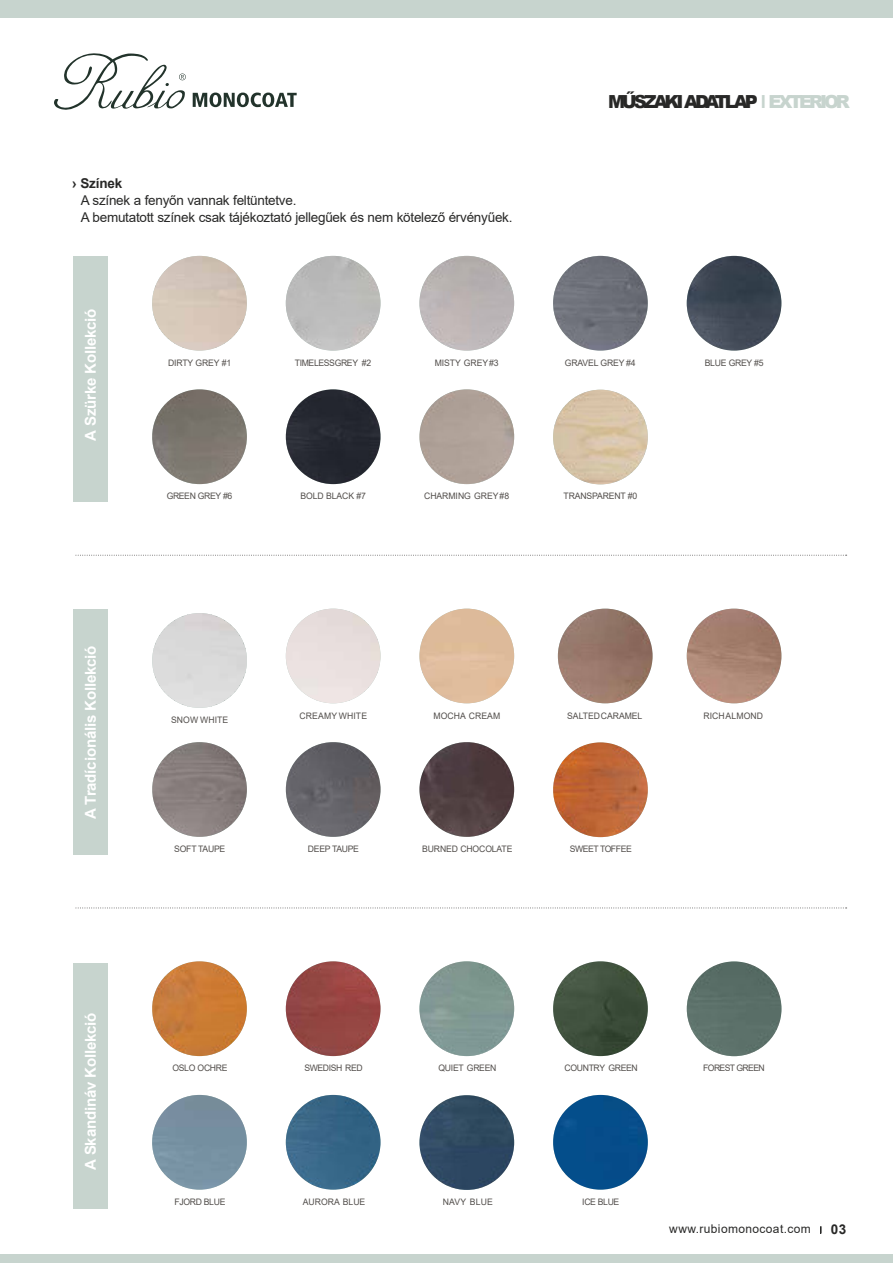
<style>
.page{position:relative;width:893px;height:1263px;background:#fff}
.page>*{position:absolute;margin:0;border:0;box-sizing:border-box;transform-origin:0 0}
.t1{font:900 18px "Arial";letter-spacing:-.17em;color:#282827}
.t2{font:700 15px "Arial";letter-spacing:-.01em;color:#fff}
.t3{font:13.5px/16.2px "Arial";letter-spacing:-.02em;color:#282827}
.t4{font:700 13.5px "Arial";letter-spacing:-.015em;color:#282827}
.t5{font:12px "Arial";letter-spacing:.03em;color:#282827}
.t6{font:9px "Arial";letter-spacing:-.02em;color:#524e4b}
.t7{font:9px "Arial";letter-spacing:-.04em;color:#524e4b}
.t8{font:9px "Arial";letter-spacing:.01em;color:#524e4b}
.t9{font:9px "Arial";letter-spacing:-.045em;color:#524e4b}
.t10{font:9px "Arial";letter-spacing:-.05em;color:#524e4b}
.t11{font:9px "Arial";letter-spacing:-.07em;color:#524e4b}
.t12{font:9px "Arial";letter-spacing:.005em;color:#524e4b}
.t13{font:9px "Arial";color:#524e4b}
.t14{font:9px "Arial";letter-spacing:.02em;color:#524e4b}
.s1{color:#c7d4ce}
.s2{font-weight:700;font-size:9.15px}
.s3{font-weight:700;font-size:13.5px}
</style>
<div class="page">
<div style="left:419px;top:389px;width:95px;height:95px;background:#afa198;border-radius:50%"></div>
<img style="left:553px;top:390px;width:95px;height:94px;border-radius:50%">
<img style="left:286px;top:389px;width:94px;height:95px;border-radius:50%">
<img style="left:152px;top:389px;width:95px;height:95px;border-radius:50%">
<img style="left:152px;top:256px;width:95px;height:95px;border-radius:50%">
<img style="left:286px;top:256px;width:94px;height:95px;border-radius:50%">
<img style="left:419px;top:256px;width:95px;height:95px;border-radius:50%">
<img style="left:553px;top:256px;width:95px;height:95px;border-radius:50%">
<img style="left:687px;top:256px;width:94px;height:95px;border-radius:50%">
<div style="left:73px;top:256px;width:34px;height:246px;background:#c7d4ce"></div>
<div style="left:152px;top:613px;width:95px;height:95px;background:#dadada;border-radius:50%"></div>
<img style="left:286px;top:742px;width:95px;height:95px;border-radius:50%">
<img style="left:152px;top:742px;width:95px;height:95px;border-radius:50%">
<div style="left:419px;top:609px;width:95px;height:94px;background:#dfbc9b;border-radius:50%"></div>
<img style="left:687px;top:609px;width:94px;height:94px;border-radius:50%">
<img style="left:558px;top:609px;width:94px;height:94px;border-radius:50%">
<img style="left:419px;top:742px;width:95px;height:95px;border-radius:50%">
<img style="left:553px;top:742px;width:95px;height:95px;border-radius:50%">
<div style="left:73px;top:609px;width:34px;height:245px;background:#c7d4ce"></div>
<svg style="left:76px;top:555px;width:771px;height:1px"></svg>
<svg style="left:76px;top:907px;width:771px;height:1px"></svg>
<div style="left:73px;top:963px;width:34px;height:246px;background:#c7d4ce"></div>
<img style="left:286px;top:1095px;width:94px;height:94px;border-radius:50%">
<img style="left:419px;top:1095px;width:95px;height:95px;border-radius:50%">
<img style="left:152px;top:1095px;width:95px;height:94px;border-radius:50%">
<div style="left:553px;top:1095px;width:95px;height:94px;background:#044e8b;border-radius:50%"></div>
<div style="left:687px;top:961px;width:94px;height:95px;background:#5a6f68;border-radius:50%"></div>
<img style="left:152px;top:961px;width:95px;height:95px;border-radius:50%">
<img style="left:286px;top:961px;width:94px;height:95px;border-radius:50%">
<img style="left:419px;top:961px;width:95px;height:95px;border-radius:50%">
<img style="left:553px;top:961px;width:95px;height:95px;border-radius:50%">
<svg style="left:54px;top:53px;width:132px;height:57px"></svg>
<svg style="left:193px;top:93px;width:104px;height:14px"></svg>
<div style="left:0;top:0;width:893px;height:18px;background:#c7d4ce"></div>
<div style="left:0;top:1254px;width:893px;height:9px;background:#c7d4ce"></div>
<h3 class="t4" style="left:72px;top:179px;width:51px">› Színek</h3>
<h3 class="t3" style="left:81px;top:194px;width:433px">A színek a fenyőn vannak feltüntetve.<br>A bemutatott színek csak tájékoztató jellegűek és nem kötelező érvényűek.</h3>
<h1 class="t1" style="left:608px;top:95px;width:243px">MŰSZAKI ADATLAP <span class="s1">I EXTERIOR</span></h1>
<h2 class="t2" style="left:85px;top:440px;width:133px;rotate:-90deg">A Szürke Kollekció</h2>
<h2 class="t2" style="left:85px;top:819px;width:175px;rotate:-90deg">A Tradícionális Kollekció</h2>
<h2 class="t2" style="left:85px;top:1169px;width:159px;rotate:-90deg">A Skandináv Kollekció</h2>
<p class="t6" style="left:168px;top:359px;width:65px">DIRTY GREY #1</p>
<p class="t7" style="left:295px;top:359px;width:78px">TIMELESSGREY #2</p>
<p class="t6" style="left:435px;top:359px;width:66px">MISTY GREY#3</p>
<p class="t6" style="left:565px;top:359px;width:72px">GRAVEL GREY #4</p>
<p class="t6" style="left:705px;top:359px;width:60px">BLUE GREY #5</p>
<p class="t9" style="left:167px;top:493px;width:67px">GREEN GREY #6</p>
<p class="t6" style="left:300px;top:493px;width:67px">BOLD BLACK #7</p>
<p class="t6" style="left:424px;top:493px;width:87px">CHARMING GREY#8</p>
<p class="t6" style="left:564px;top:493px;width:75px">TRANSPARENT #0</p>
<p class="t8" style="left:171px;top:717px;width:59px">SNOW WHITE</p>
<p class="t8" style="left:300px;top:712px;width:69px">CREAMY WHITE</p>
<p class="t12" style="left:433px;top:712px;width:68px">MOCHA CREAM</p>
<p class="t6" style="left:567px;top:712px;width:77px">SALTEDCARAMEL</p>
<p class="t8" style="left:703px;top:712px;width:61px">RICHALMOND</p>
<p class="t6" style="left:174px;top:846px;width:53px">SOFT TAUPE</p>
<p class="t6" style="left:308px;top:846px;width:53px">DEEP TAUPE</p>
<p class="t6" style="left:422px;top:846px;width:92px">BURNED CHOCOLATE</p>
<p class="t10" style="left:570px;top:846px;width:64px">SWEET TOFFEE</p>
<p class="t6" style="left:172px;top:1065px;width:57px">OSLO OCHRE</p>
<p class="t7" style="left:175px;top:1198px;width:52px">FJORD BLUE</p>
<p class="t9" style="left:304px;top:1065px;width:60px">SWEDISH RED</p>
<p class="t11" style="left:703px;top:1065px;width:63px">FOREST GREEN</p>
<p class="t6" style="left:439px;top:1065px;width:59px">QUIET GREEN</p>
<p class="t7" style="left:564px;top:1065px;width:75px">COUNTRY GREEN</p>
<p class="t13" style="left:303px;top:1198px;width:64px">AURORA BLUE</p>
<p class="t14" style="left:443px;top:1198px;width:52px">NAVY BLUE</p>
<p class="t6" style="left:582px;top:1198px;width:39px">ICE BLUE</p>
<h3 class="t5" style="left:669px;top:1224px;width:178px">www.rubiomonocoat.com <span class="s2">I</span> <span class="s3">03</span></h3>
</div>
